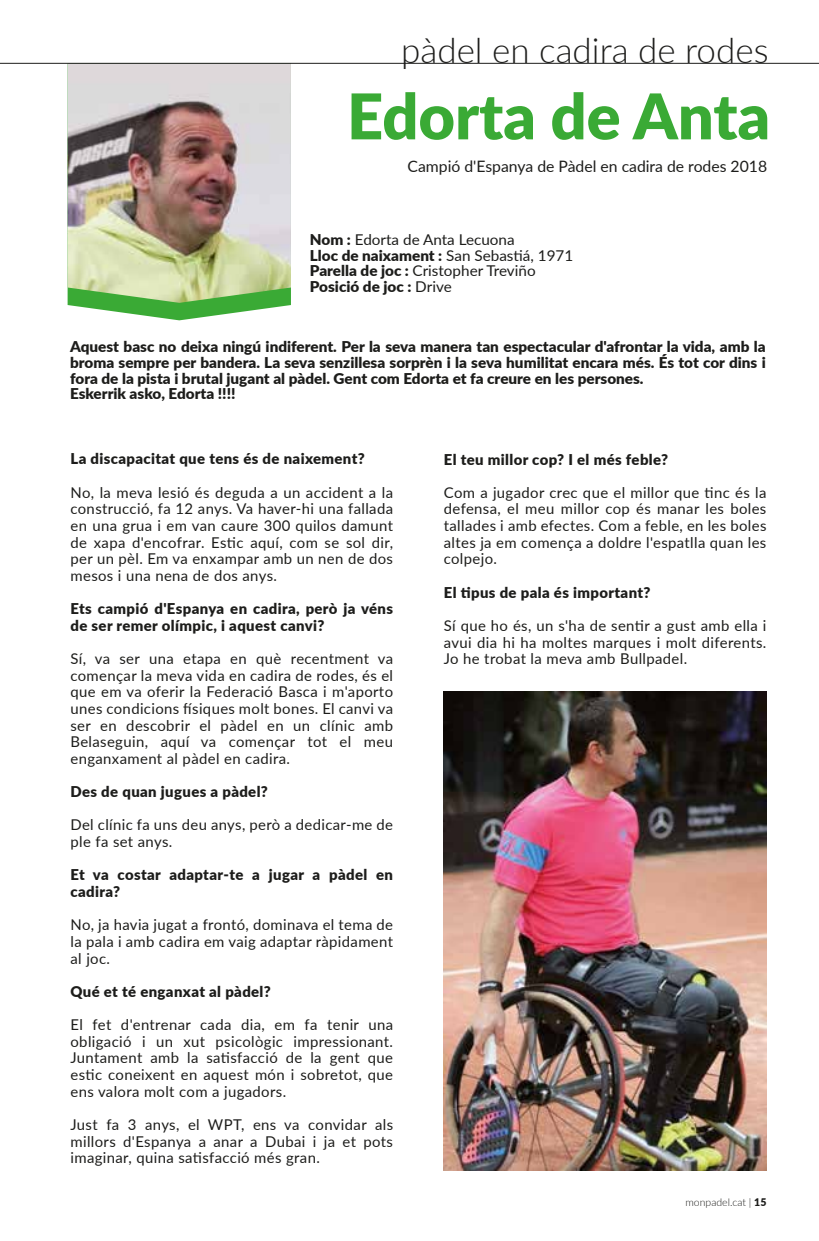
<style>
.page{position:relative;width:819px;height:1241px;background:#fff}
.page>*{position:absolute;margin:0;border:0;box-sizing:border-box;transform-origin:0 0}
.t1{font:900 63px "Lato";color:#3aaa35}
.t2{font:300 35px "Lato";color:#1d1d1b}
.t3{font:15.75px "Lato";color:#1d1d1b}
.t4{font:14.88px/16.6px "Lato";letter-spacing:.025em;color:#1d1d1b;text-align:justify}
.t5{font:900 14.88px/15.8px "Lato";color:#1d1d1b}
.t6{font:900 14.88px/16.6px "Lato";letter-spacing:.025em;color:#1d1d1b}
.t7{font:14.88px/15.8px "Lato";color:#1d1d1b}
.t8{font:300 10.5px "Lato";color:#1d1d1b}
.s1{font-weight:900}
</style>
<div class="page">
<svg style="left:68px;top:303px;width:223px;height:17px;fill:#3aaa35"></svg>
<img style="left:68px;top:64px;width:223px;height:239px">
<hr style="left:0;top:63px;width:819px;height:1px;background:#1d1d1b">
<img style="left:444px;top:691px;width:322px;height:479px">
<h2 class="t2" style="left:401px;top:26px;width:369px">pàdel en cadira de rodes</h2>
<h1 class="t1" style="left:347px;top:69px;width:424px">Edorta de Anta</h1>
<p class="t3" style="left:407px;top:155px;width:361px">Campió d'Espanya de Pàdel en cadira de rodes 2018</p>
<p class="t7" style="left:310px;top:231px;width:265px"><span class="s1">Nom :</span> Edorta de Anta Lecuona<br><span class="s1">Lloc de naixament :</span> San Sebastiá, 1971<br><span class="s1">Parella de joc :</span> Cristopher Treviño<br><span class="s1">Posició de joc :</span> Drive</p>
<p class="t5" style="left:70px;top:338px;width:697px">Aquest basc no deixa ningú indiferent. Per la seva manera tan espectacular d'afrontar la vida, amb la broma sempre per bandera. La seva senzillesa sorprèn i la seva humilitat encara més. És tot cor dins i fora de la pista i brutal jugant al pàdel. Gent com Edorta et fa creure en les persones.<br>Eskerrik asko, Edorta !!!!</p>
<p class="t6" style="left:70px;top:450px;width:296px">La discapacitat que tens és de naixement?</p>
<p class="t4" style="left:70px;top:483px;width:324px">No, la meva lesió és deguda a un accident a la construcció, fa 12 anys. Va haver-hi una fallada en una grua i em van caure 300 quilos damunt de xapa d'encofrar. Estic aquí, com se sol dir, per un pèl. Em va enxampar amb un nen de dos mesos i una nena de dos anys.</p>
<p class="t6" style="left:70px;top:599px;width:324px">Ets campió d'Espanya en cadira, però ja véns de ser remer olímpic, i aquest canvi?</p>
<p class="t4" style="left:70px;top:649px;width:324px">Sí, va ser una etapa en què recentment va començar la meva vida en cadira de rodes, és el que em va oferir la Federació Basca i m'aporto unes condicions físiques molt bones. El canvi va ser en descobrir el pàdel en un clínic amb Belaseguin, aquí va començar tot el meu enganxament al pàdel en cadira.</p>
<p class="t6" style="left:70px;top:782px;width:199px">Des de quan jugues a pàdel?</p>
<p class="t4" style="left:70px;top:816px;width:324px">Del clínic fa uns deu anys, però a dedicar-me de ple fa set anys.</p>
<p class="t6" style="left:70px;top:865px;width:324px">Et va costar adaptar-te a jugar a pàdel en cadira?</p>
<p class="t4" style="left:70px;top:915px;width:324px">No, ja havia jugat a frontó, dominava el tema de la pala i amb cadira em vaig adaptar ràpidament al joc.</p>
<p class="t6" style="left:70px;top:982px;width:202px">Qué et té enganxat al pàdel?</p>
<p class="t4" style="left:70px;top:1015px;width:324px">El fet d'entrenar cada dia, em fa tenir una obligació i un xut psicològic impressionant.<br>Juntament amb la satisfacció de la gent que estic coneixent en aquest món i sobretot, que ens valora molt com a jugadors.</p>
<p class="t4" style="left:70px;top:1115px;width:324px">Just fa 3 anys, el WPT, ens va convidar als millors d'Espanya a anar a Dubai i ja et pots imaginar, quina satisfacció més gran.</p>
<p class="t6" style="left:444px;top:450px;width:226px">El teu millor cop? I el més feble?</p>
<p class="t4" style="left:444px;top:483px;width:324px">Com a jugador crec que el millor que tinc és la defensa, el meu millor cop és manar les boles tallades i amb efectes. Com a feble, en les boles altes ja em comença a doldre l'espatlla quan les colpejo.</p>
<p class="t6" style="left:444px;top:583px;width:208px">El tipus de pala és important?</p>
<p class="t4" style="left:444px;top:616px;width:324px">Sí que ho és, un s'ha de sentir a gust amb ella i avui dia hi ha moltes marques i molt diferents.<br>Jo he trobat la meva amb Bullpadel.</p>
<p class="t8" style="left:685px;top:1194px;width:82px">monpadel.cat | <span class="s1">15</span></p>
</div>
